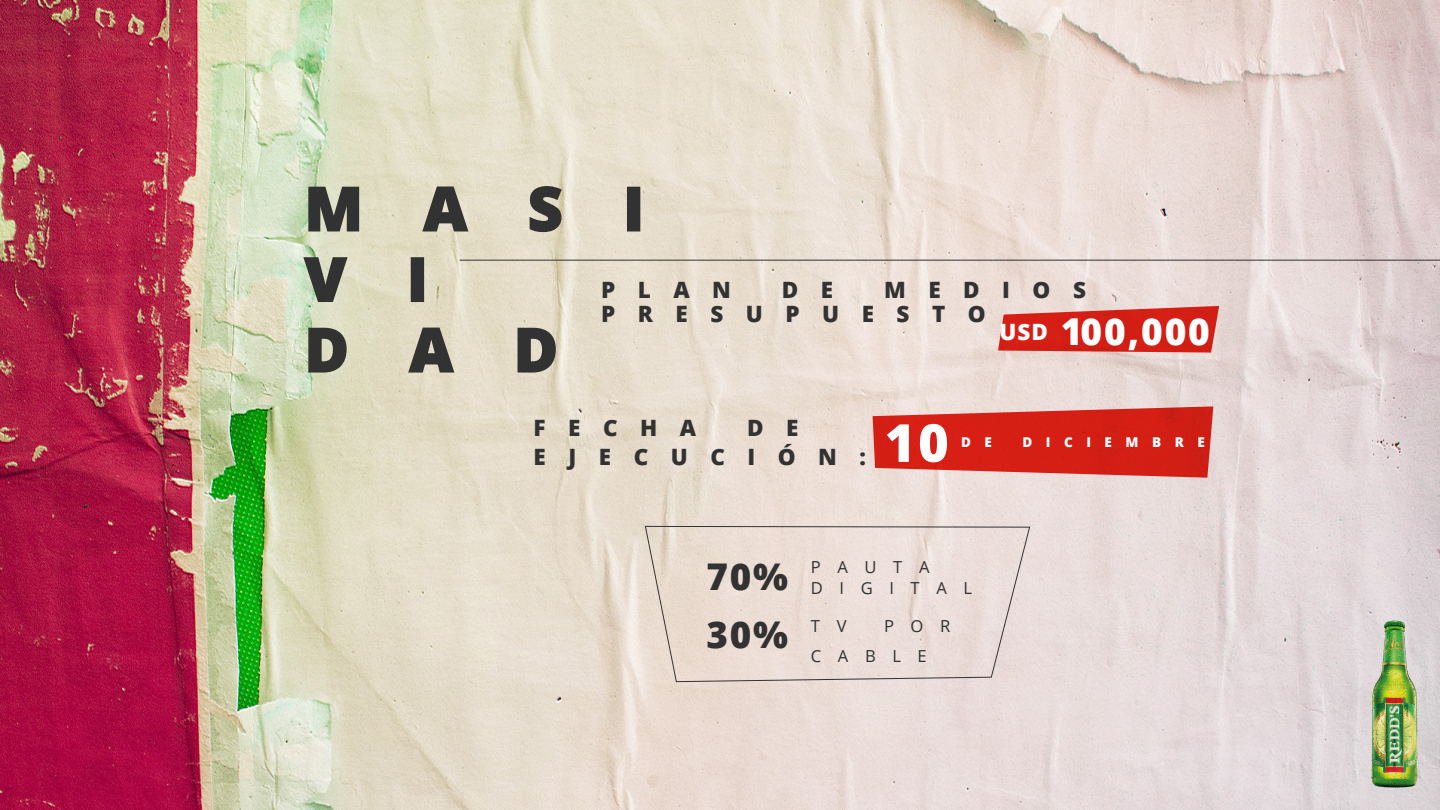
<style>
.page{position:relative;width:1440px;height:810px;background:#fff}
.page>*{position:absolute;margin:0;border:0;box-sizing:border-box;transform-origin:0 0}
.t1{font:800 60.45px/70.5px "Open Sans";letter-spacing:1em;color:#323232}
.t2{font:800 52.5px "Open Sans";color:#fff}
.t3{font:800 37.05px "Open Sans";letter-spacing:.05em;color:#fff}
.t4{font:800 36.83px "Open Sans";color:#323232}
.t5{font:800 22.5px/24px "Open Sans";letter-spacing:1em;color:#323232}
.t6{font:16.58px/20.7px "Open Sans";letter-spacing:1em;color:#323232}
.t7{font:800 13.5px "Open Sans";letter-spacing:1em;color:#fff}
.s1{font-size:22.5px}
</style>
<div class="page">
<img style="left:0;top:0;width:1440px;height:810px">
<svg style="left:308px;top:186px;width:52px;height:47px;background:#b5b8a3"></svg>
<svg style="left:421px;top:185px;width:48px;height:48px;background:#c8c3af"></svg>
<svg style="left:529px;top:185px;width:34px;height:48px;background:#c0b9a7"></svg>
<div style="left:627px;top:187px;width:13px;height:44px;border:2px solid #323232"></div>
<svg style="left:302px;top:256px;width:47px;height:55px;background:#c2c9b2"></svg>
<div style="left:411px;top:257px;width:13px;height:45px;border:2px solid #323232"></div>
<svg style="left:308px;top:327px;width:39px;height:46px;background:#babca5"></svg>
<svg style="left:407px;top:326px;width:48px;height:48px;background:#c7c1ae"></svg>
<svg style="left:517px;top:327px;width:40px;height:46px;background:#c2bbab"></svg>
<svg style="left:998px;top:306px;width:221px;height:47px;background:#d63a31"></svg>
<svg style="left:873px;top:406px;width:340px;height:72px;background:#d73c33"></svg>
<svg style="left:644px;top:526px;width:387px;height:156px;background:#e8dad3"></svg>
<hr style="left:460px;top:260px;width:980px;height:1px;background:#323232">
<img style="left:1371px;top:621px;width:47px;height:167px">
<h1 class="t1" style="left:305px;top:170px;width:341px">MASI<br>V I<br>DAD</h1>
<p class="t5" style="left:601px;top:276px;width:486px;text-indent:283px">MEDIOS<br>PRESUPUESTO</p>
<p class="t5" style="left:601px;top:276px;width:131px">PLAN</p>
<p class="t5" style="left:782px;top:276px;width:53px">D E</p>
<h3 class="t3" style="left:999px;top:303px;width:212px"><span class="s1">USD</span> 100,000</h3>
<p class="t5" style="left:534px;top:415px;width:164px">FECHA</p>
<p class="t5" style="left:534px;top:413px;width:334px;line-height:28.5px;text-indent:214px">D E<br>EJECUCIÓN:</p>
<h2 class="t2" style="left:885px;top:403px;width:66px">10</h2>
<p class="t7" style="left:961px;top:432px;width:32px">D E</p>
<p class="t7" style="left:1023px;top:432px;width:184px">DICIEMBRE</p>
<h3 class="t4" style="left:706px;top:549px;width:83px">70%</h3>
<p class="t6" style="left:811px;top:556px;width:163px">PAUTA<br>DIGITAL</p>
<h3 class="t4" style="left:706px;top:607px;width:83px">30%</h3>
<p class="t6" style="left:811px;top:615px;width:37px">T V</p>
<p class="t6" style="left:811px;top:611px;width:141px;line-height:29.2px;text-indent:73px">POR<br>CABLE</p>
</div>
